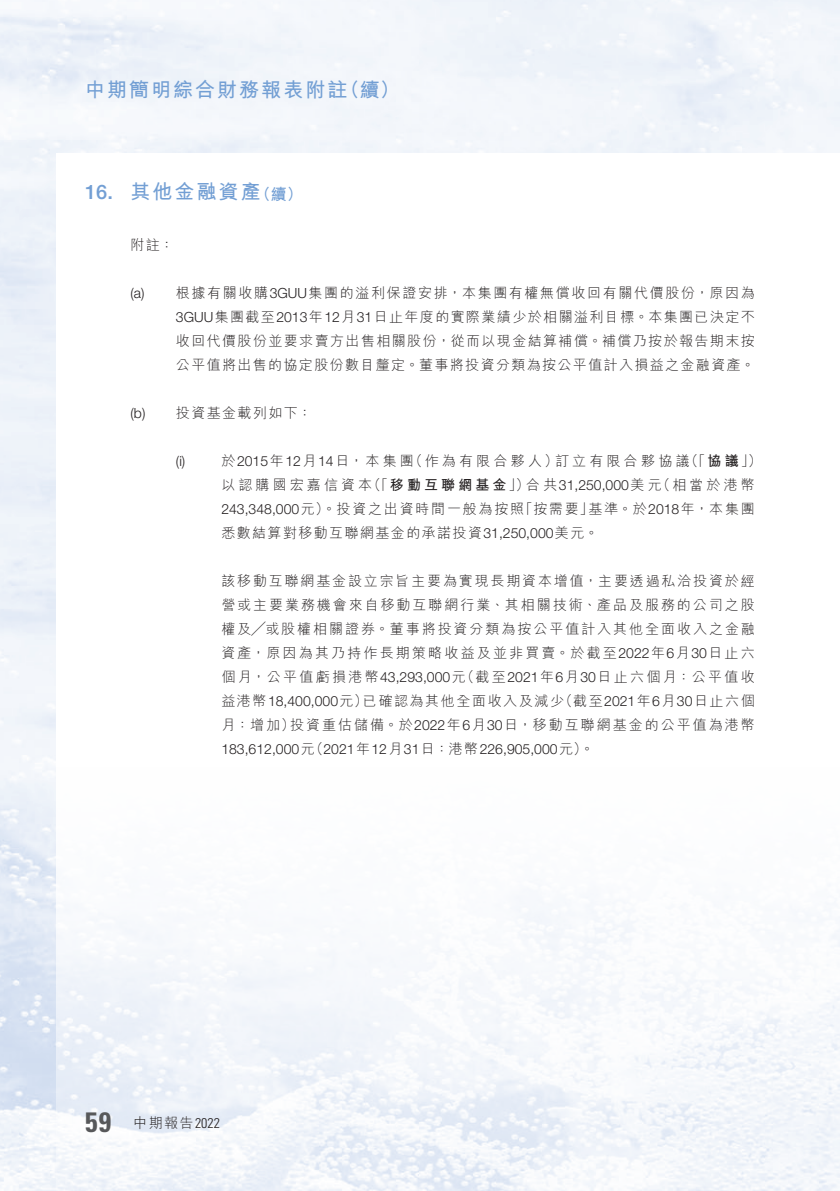
<style>
.page{position:relative;width:840px;height:1191px;background:#fff}
.page>*{position:absolute;margin:0;border:0;box-sizing:border-box;transform-origin:0 0}
.t1{font:700 condensed 28px "Univers LT Std";color:#57585a}
.t2{font:700 20px "M Hei HK";letter-spacing:.1em;color:#739fd4}
.t3{font:500 20px "Helvetica Neue LT Std";color:#739fd4}
.t4{font:700 16px "M Hei HK";color:#739fd4}
.t5{font:300 14px/24px "M Hei HK";letter-spacing:.13em;color:#231f20;text-align:justify}
.t6{font:300 14px "Helvetica Neue LT Std";color:#231f20}
.t7{font:300 14px/24px "M Hei HK";letter-spacing:.1em;color:#231f20}
.t8{font:300 14px "M Hei HK";letter-spacing:.165em;color:#231f20}
.t9{font:300 14px "M Hei HK";letter-spacing:.23em;color:#231f20}
.t10{font:700 14px "M Hei HK";letter-spacing:.22em;color:#231f20}
.t11{font:300 14px "M Hei HK";letter-spacing:.22em;color:#231f20}
.s1{font-family:"Helvetica Neue LT Std"}
.s2{font-weight:700}
.s3{font-weight:300}
.s4{font-family:"M Hei HK"}
.s5{font-family:"Univers LT Std";font-stretch:condensed}
</style>
<div class="page">
<h2 class="t2" style="left:85px;top:75px;width:263px">中期簡明綜合財務報表附註</h2>
<h2 class="t2" style="left:340px;top:75px;width:61px">（續(</h2>
<h2 class="t3" style="left:85px;top:180px;width:29px">16.</h2>
<h2 class="t2" style="left:130px;top:177px;width:131px">其他金融資產</h2>
<p class="t4" style="left:254px;top:182px;width:50px">（續(</p>
<p class="t5" style="left:130px;top:233px;width:45px">附註：</p>
<p class="t6" style="left:130px;top:285px;width:16px">a( )</p>
<p class="t6" style="left:130px;top:405px;width:16px">b( )</p>
<p class="t5" style="left:176px;top:281px;width:580px">根據有關收購<span class="s1">3GUU</span>集團的溢利保證安排，本集團有權無償收回有關代價股份，原因為</p>
<p class="t5" style="left:176px;top:305px;width:580px"><span class="s1">3GUU</span>集團截至<span class="s1">2013</span>年<span class="s1">12</span>月<span class="s1">31</span>日止年度的實際業績少於相關溢利目標。本集團已決定不收回代價股份並要求賣方出售相關股份，從而以現金結算補償。補償乃按於報告期末按公平值將出售的協定股份數目釐定。董事將投資分類為按公平值計入損益之金融資產。</p>
<p class="t7" style="left:176px;top:401px;width:137px">投資基金載列如下：</p>
<p class="t6" style="left:176px;top:453px;width:11px">) i(</p>
<p class="t9" style="left:408px;top:454px;width:151px">（作為有限合夥人）</p>
<p class="t5" style="left:684px;top:449px;width:79px">（「<span class="s2">協議</span> (「</p>
<p class="t9" style="left:554px;top:454px;width:136px">訂立有限合夥協議</p>
<p class="t5" style="left:221px;top:449px;width:194px">於<span class="s1">2015</span>年<span class="s1">12</span>月<span class="s1">14</span>日，本集團</p>
<p class="t10" style="left:367px;top:475px;width:164px"><span class="s3">（「</span>移動互聯網基金<span class="s3">」）</span></p>
<p class="t6" style="left:526px;top:477px;width:137px"><span class="s4">合共</span> 31,250,000<span class="s4">美元</span></p>
<p class="t5" style="left:656px;top:473px;width:100px">（相當於港幣</p>
<p class="t11" style="left:221px;top:478px;width:152px">以認購國宏嘉信資本</p>
<p class="t7" style="left:221px;top:497px;width:378px"><span class="s1">243,348,000</span>元）。投資之出資時間一般為按照<br>悉數結算對移動互聯網基金的承諾投資<span class="s1">31,250,000</span>美元。</p>
<p class="t5" style="left:221px;top:569px;width:535px;text-align:right">該移動互聯網基金設立宗旨主要為實現長期資本增值，主要透過私洽投資於經營或主要業務機會來自移動互聯網行業、其相關技術、產品及服務的公司之股權及╱或股權相關證券。董事將投資分類為按公平值計入其他全面收入之金融資產，原因為其乃持作長期策略收益及並非買賣。於截至<span class="s1">2022</span>年<span class="s1">6</span>月<span class="s1">30</span>日止六（截至<span class="s1">2021</span>年<span class="s1">6</span>月<span class="s1">30</span>日止六個月：公平值收</p>
<p class="t5" style="left:518px;top:497px;width:76px">「按需要」</p>
<p class="t5" style="left:588px;top:497px;width:168px">基準。於<span class="s1">2018</span>年，本集團</p>
<p class="t8" style="left:221px;top:670px;width:246px">個月，公平值虧損港幣<span class="s1">43,293,000</span>元</p>
<p class="t6" style="left:221px;top:692px;width:148px"><span class="s4">益港幣</span>18,400,000<span class="s4">元）</span></p>
<p class="t5" style="left:290px;top:713px;width:466px">投資重估儲備。於<span class="s1">2022</span>年<span class="s1">6</span>月<span class="s1">30</span>日，移動互聯網基金的公平值為港幣</p>
<p class="t5" style="left:558px;top:689px;width:197px">（截至<span class="s1">2021</span>年<span class="s1">6</span>月<span class="s1">30</span>日止六個</p>
<p class="t5" style="left:362px;top:689px;width:203px">已確認為其他全面收入及減少</p>
<p class="t5" style="left:221px;top:713px;width:75px">月：增加）</p>
<p class="t6" style="left:309px;top:740px;width:286px"><span class="s4">（</span>2021<span class="s4">年</span>12<span class="s4">月</span>31<span class="s4">日：港幣</span>226,905,000<span class="s4">元。(</span></p>
<p class="t6" style="left:221px;top:740px;width:95px">183,612,000<span class="s4">元</span></p>
<h1 class="t1" style="left:85px;top:1105px;width:27px">59</h1>
<p class="t5" style="left:133px;top:1111px;width:88px">中期報告<span class="s5">2022</span></p>
</div>
